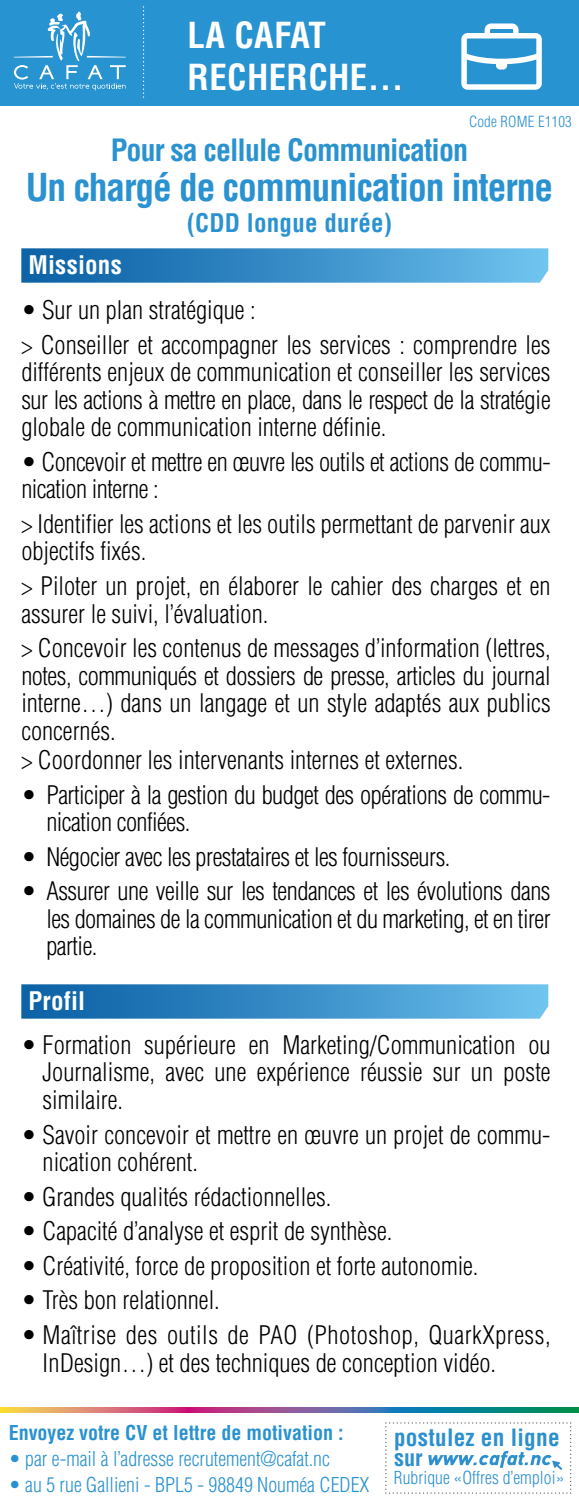
<style>
.page{position:relative;width:579px;height:1510px;background:#fff}
.page>*{position:absolute;margin:0;border:0;box-sizing:border-box;transform-origin:0 0}
.t1{font:700 condensed 37.5px "Helvetica";letter-spacing:-.03em;color:#2a92d0}
.t2{font:700 condensed 35px/42px "Helvetica";letter-spacing:.01em;color:#fff}
.t3{font:700 condensed 30px "Helvetica";letter-spacing:-.03em;color:#2a92d0}
.t4{font:300 condensed 25px/27.5px "Helvetica";color:#000}
.t5{font:300 condensed 25px/27.5px "Helvetica";letter-spacing:-.02em;color:#000}
.t6{font:300 condensed 25px/27.5px "Helvetica";letter-spacing:.02em;color:#000}
.t7{font:700 condensed 25px "Helvetica";letter-spacing:.01em;color:#2a92d0}
.t8{font:700 condensed 25px "Helvetica";letter-spacing:.01em;color:#fff}
.t9{font:700 condensed 23.25px "Helvetica";letter-spacing:.01em;color:#2c90cf}
.t10{font:700 condensed 22.5px "Helvetica";color:#2c90cf}
.t11{font:300 condensed 20px "Helvetica";color:#2a92d0}
.t12{font:700 condensed 20px "Helvetica";color:#2a92d0}
.t13{font:300 condensed 15px "Helvetica";letter-spacing:.01em;color:#2c90cf}
</style>
<div class="page">
<div style="left:0;top:0;width:579px;height:106px;background:#2893d1"></div>
<svg style="left:14px;top:12px;width:112px;height:79px"></svg>
<svg style="left:21px;top:248px;width:527px;height:35px;background:#3d90c8"></svg>
<svg style="left:21px;top:984px;width:527px;height:34px;background:#3b8fc8"></svg>
<svg style="left:143px;top:7px;width:1px;height:91px"></svg>
<svg style="left:461px;top:23px;width:81px;height:67px"></svg>
<svg style="left:1px;top:1407px;width:577px;height:5px;background:#797285"></svg>
<svg style="left:385px;top:1422px;width:186px;height:72px"></svg>
<h2 class="t2" style="left:188px;top:14px;width:217px">LA CAFAT<br>RECHERCHE...</h2>
<p class="t13" style="left:469px;top:112px;width:104px">Code ROME E1103</p>
<p class="t3" style="left:111px;top:131px;width:359px">Pour sa cellule Communication</p>
<h1 class="t1" style="left:26px;top:163px;width:529px">Un chargé de communication interne</h1>
<p class="t7" style="left:187px;top:207px;width:207px">(CDD longue durée)</p>
<p class="t8" style="left:28px;top:249px;width:95px">Missions</p>
<p class="t4" style="left:21px;top:293px;width:531px;line-height:34.5px">• Sur un plan stratégique :<br>&gt; Conseiller et accompagner les services : comprendre les</p>
<p class="t4" style="left:21px;top:358px;width:531px;text-align:justify">différents enjeux de communication et conseiller les services sur les actions à mettre en place, dans le respect de la stratégie globale de communication interne définie.</p>
<p class="t5" style="left:21px;top:448px;width:531px">• Concevoir et mettre en œuvre les outils et actions de commu&shy;nication interne :</p>
<p class="t4" style="left:21px;top:510px;width:531px">&gt; Identifier les actions et les outils permettant de parvenir aux objectifs fixés.</p>
<p class="t4" style="left:21px;top:572px;width:531px">&gt; Piloter un projet, en élaborer le cahier des charges et en assurer le suivi, l’évaluation.</p>
<p class="t4" style="left:21px;top:634px;width:531px">&gt; Concevoir les contenus de messages d’information (lettres, notes, communiqués et dossiers de presse, articles du journal interne…) dans un langage et un style adaptés aux publics concernés.<br>&gt; Coordonner les intervenants internes et externes.</p>
<p class="t5" style="left:46px;top:781px;width:506px;text-indent:-25px">• Participer à la gestion du budget des opérations de commu&shy;nication confiées.</p>
<p class="t5" style="left:21px;top:843px;width:431px">• Négocier avec les prestataires et les fournisseurs.</p>
<p class="t4" style="left:46px;top:877px;width:506px;text-align:justify;text-indent:-25px">• Assurer une veille sur les tendances et les évolutions dans les domaines de la communication et du marketing, et en tirer partie.</p>
<p class="t8" style="left:28px;top:984px;width:58px">Profil</p>
<p class="t4" style="left:43px;top:1031px;width:510px;text-align:justify;text-indent:-21px">• Formation supérieure en Marketing/Communication ou Journalisme, avec une expérience réussie sur un poste similaire.</p>
<p class="t4" style="left:43px;top:1120px;width:510px;text-indent:-21px">• Savoir concevoir et mettre en œuvre un projet de commu&shy;nication cohérent.</p>
<p class="t4" style="left:21px;top:1182px;width:312px">• Grandes qualités rédactionnelles.</p>
<p class="t4" style="left:21px;top:1217px;width:373px">• Capacité d’analyse et esprit de synthèse.</p>
<p class="t4" style="left:21px;top:1251px;width:459px">• Créativité, force de proposition et forte autonomie.</p>
<p class="t4" style="left:21px;top:1286px;width:200px">• Très bon relationnel.</p>
<p class="t6" style="left:43px;top:1321px;width:510px;text-indent:-21px">• Maîtrise des outils de PAO (Photoshop, QuarkXpress,<br>InDesign…) et des techniques de conception vidéo.</p>
<p class="t12" style="left:9px;top:1420px;width:337px">Envoyez votre CV et lettre de motivation :</p>
<p class="t11" style="left:9px;top:1446px;width:323px">• par e-mail à l’adresse recrutement@cafat.nc</p>
<p class="t11" style="left:9px;top:1472px;width:557px">• au 5 rue Gallieni - BPL5 - 98849 Nouméa CEDEX <sup>Rubrique</sup> <sup>«Offres</sup> <sup>d’emploi»</sup></p>
<p class="t9" style="left:394px;top:1422px;width:167px">postulez en ligne</p>
<p class="t10" style="left:394px;top:1443px;width:30px">sur</p>
</div>
